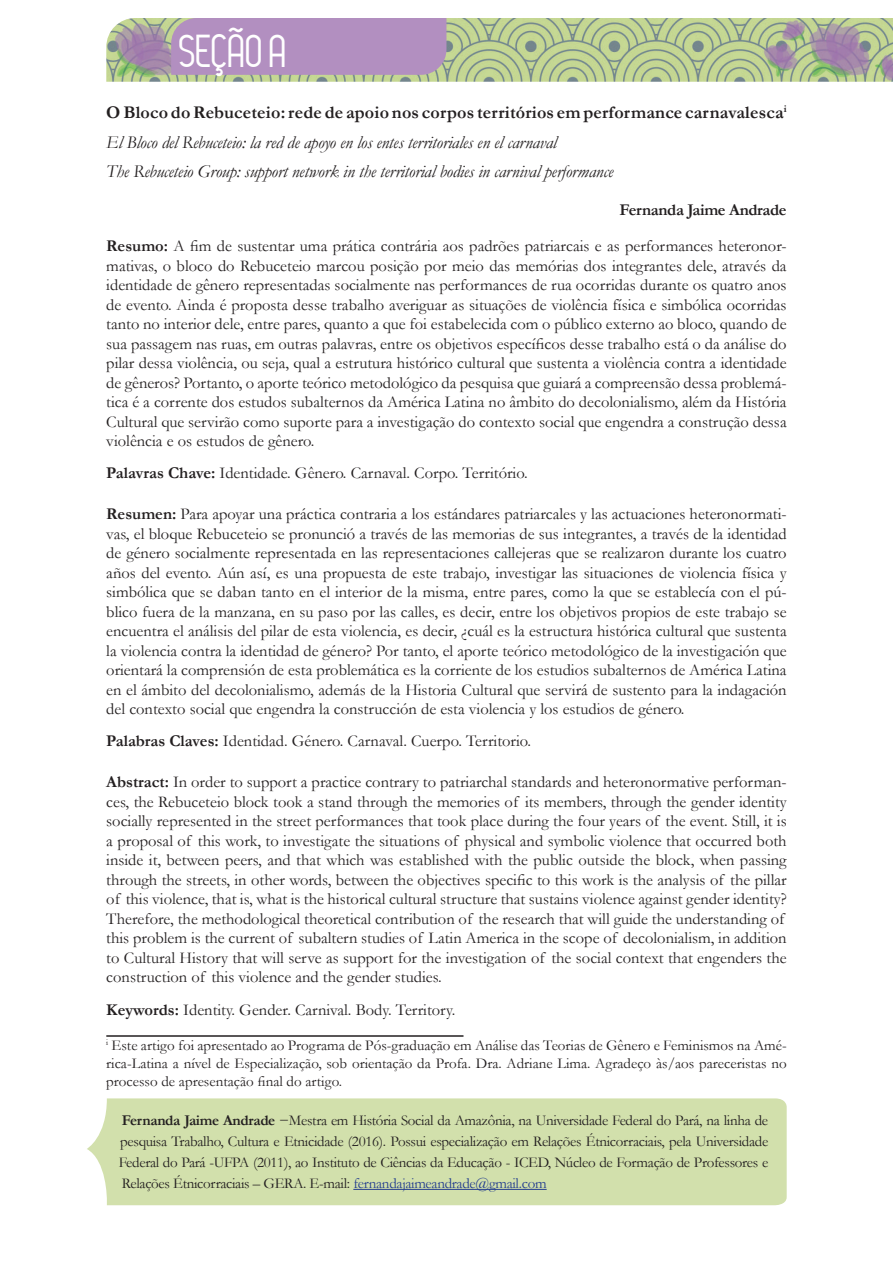
<style>
.page{position:relative;width:893px;height:1263px;background:#fff}
.page>*{position:absolute;margin:0;border:0;box-sizing:border-box;transform-origin:0 0}
.t1{font:45px "Leger";letter-spacing:-.01em;color:#fff}
.Titulo_2{font:italic 18px "Garamond";letter-spacing:-.01em;color:#231f20}
.Titulo_2-2{font:700 18px "Garamond";letter-spacing:.01em;color:#231f20}
.Resumo{font:16.5px/19.5px "Garamond";color:#231f20;text-align:justify}
.Nome_Autor{font:700 16.5px "Garamond";letter-spacing:-.02em;color:#231f20}
.Nota_rodapé{font:15px/21px "Garamond";color:#231f20;text-align:justify}
.s1{font-weight:700}
.s2{color:#253f8e}
</style>
<div class="page">
<img style="left:106px;top:18px;width:787px;height:64px">
<div style="left:171px;top:18px;width:275px;height:57px;background:#b28fc0"></div>
<div style="left:87px;top:1098px;width:700px;height:107px;background:#d2e0ac"></div>
<hr style="left:353px;top:1189px;width:194px;height:1px;background:#253f8e">
<hr style="left:106px;top:1035px;width:357px;height:2px;background:#231f20">
<h1 class="t1" style="left:179px;top:26px;width:110px">SEÇÃO A</h1>
<p class="Titulo_2-2" style="left:106px;top:100px;width:682px">O Bloco do Rebuceteio: rede de apoio nos corpos territórios em performance carnavalesca<sup>i</sup></p>
<p class="Titulo_2" style="left:106px;top:130px;width:452px">El Bloco del Rebuceteio: la red de apoyo en los entes territoriales en el carnaval</p>
<p class="Titulo_2" style="left:106px;top:159px;width:508px">The Rebuceteio Group: support network in the territorial bodies in carnival performance</p>
<p class="Nome_Autor" style="left:619px;top:198px;width:169px">Fernanda Jaime Andrade</p>
<p class="Resumo" style="left:106px;top:236px;width:682px"><span class="s1">Resumo:</span> A fim de sustentar uma prática contrária aos padrões patriarcais e as performances heteronor&shy;mativas, o bloco do Rebuceteio marcou posição por meio das memórias dos integrantes dele, através da identidade de gênero representadas socialmente nas performances de rua ocorridas durante os quatro anos de evento. Ainda é proposta desse trabalho averiguar as situações de violência física e simbólica ocorridas tanto no interior dele, entre pares, quanto a que foi estabelecida com o público externo ao bloco, quando de sua passagem nas ruas, em outras palavras, entre os objetivos específicos desse trabalho está o da análise do pilar dessa violência, ou seja, qual a estrutura histórico cultural que sustenta a violência contra a identidade de gêneros? Portanto, o aporte teórico metodológico da pesquisa que guiará a compreensão dessa problemá&shy;tica é a corrente dos estudos subalternos da América Latina no âmbito do decolonialismo, além da História Cultural que servirão como suporte para a investigação do contexto social que engendra a construção dessa violência e os estudos de gênero.</p>
<p class="Resumo" style="left:106px;top:463px;width:423px"><span class="s1">Palavras Chave:</span> Identidade. Gênero. Carnaval. Corpo. Território.</p>
<p class="Resumo" style="left:106px;top:504px;width:682px"><span class="s1">Resumen:</span> Para apoyar una práctica contraria a los estándares patriarcales y las actuaciones heteronormati&shy;vas, el bloque Rebuceteio se pronunció a través de las memorias de sus integrantes, a través de la identidad de género socialmente representada en las representaciones callejeras que se realizaron durante los cuatro años del evento. Aún así, es una propuesta de este trabajo, investigar las situaciones de violencia física y simbólica que se daban tanto en el interior de la misma, entre pares, como la que se establecía con el pú&shy;blico fuera de la manzana, en su paso por las calles, es decir, entre los objetivos propios de este trabajo se encuentra el análisis del pilar de esta violencia, es decir, ¿cuál es la estructura histórica cultural que sustenta la violencia contra la identidad de género? Por tanto, el aporte teórico metodológico de la investigación que orientará la comprensión de esta problemática es la corriente de los estudios subalternos de América Latina en el ámbito del decolonialismo, además de la Historia Cultural que servirá de sustento para la indagación del contexto social que engendra la construcción de esta violencia y los estudios de género.</p>
<p class="Resumo" style="left:106px;top:731px;width:426px"><span class="s1">Palabras Claves:</span> Identidad. Género. Carnaval. Cuerpo. Territorio.</p>
<p class="Resumo" style="left:106px;top:772px;width:682px;text-align:left"><span class="s1">Abstract:</span> In order to support a practice contrary to patriarchal standards and heteronormative performan&shy;ces, the Rebuceteio block took a stand through the memories of its members, through the gender identity socially represented in the street performances that took place during the four years of the event. Still, it is a proposal of this work, to investigate the situations of physical and symbolic violence that occurred both inside it, between peers, and that which was established with the public outside the block, when passing through the streets, in other words, between the objectives specific to this work is the analysis of the pillar of this violence, that is, what is the historical cultural structure that sustains violence against gender identity?<br>Therefore, the methodological theoretical contribution of the research that will guide the understanding of this problem is the current of subaltern studies of Latin America in the scope of decolonialism, in addition to Cultural History that will serve as support for the investigation of the social context that engenders the construction of this violence and the gender studies.</p>
<p class="Resumo" style="left:106px;top:999px;width:351px"><span class="s1">Keywords:</span> Identity. Gender. Carnival. Body. Territory.</p>
<p class="Nota_rodapé" style="left:106px;top:1035px;width:682px;line-height:18px"><sup>i</sup> Este artigo foi apresentado ao Programa de Pós-graduação em Análise das Teorias de Gênero e Feminismos na Amé&shy;rica-Latina a nível de Especialização, sob orientação da Profa. Dra. Adriane Lima. Agradeço às/aos pareceristas no processo de apresentação final do artigo.</p>
<p class="Nota_rodapé" style="left:119px;top:1110px;width:651px"><span class="s1">Fernanda Jaime Andrade</span> −Mestra em História Social da Amazônia, na Universidade Federal do Pará, na linha de pesquisa Trabalho, Cultura e Etnicidade (2016). Possui especialização em Relações Étnicorraciais, pela Universidade Federal do Pará -UFPA (2011), ao Instituto de Ciências da Educação - ICED, Núcleo de Formação de Professores e Relações Étnicorraciais – GERA. E-mail: <span class="s2">fernandajaimeandrade@gmail.com</span></p>
</div>
